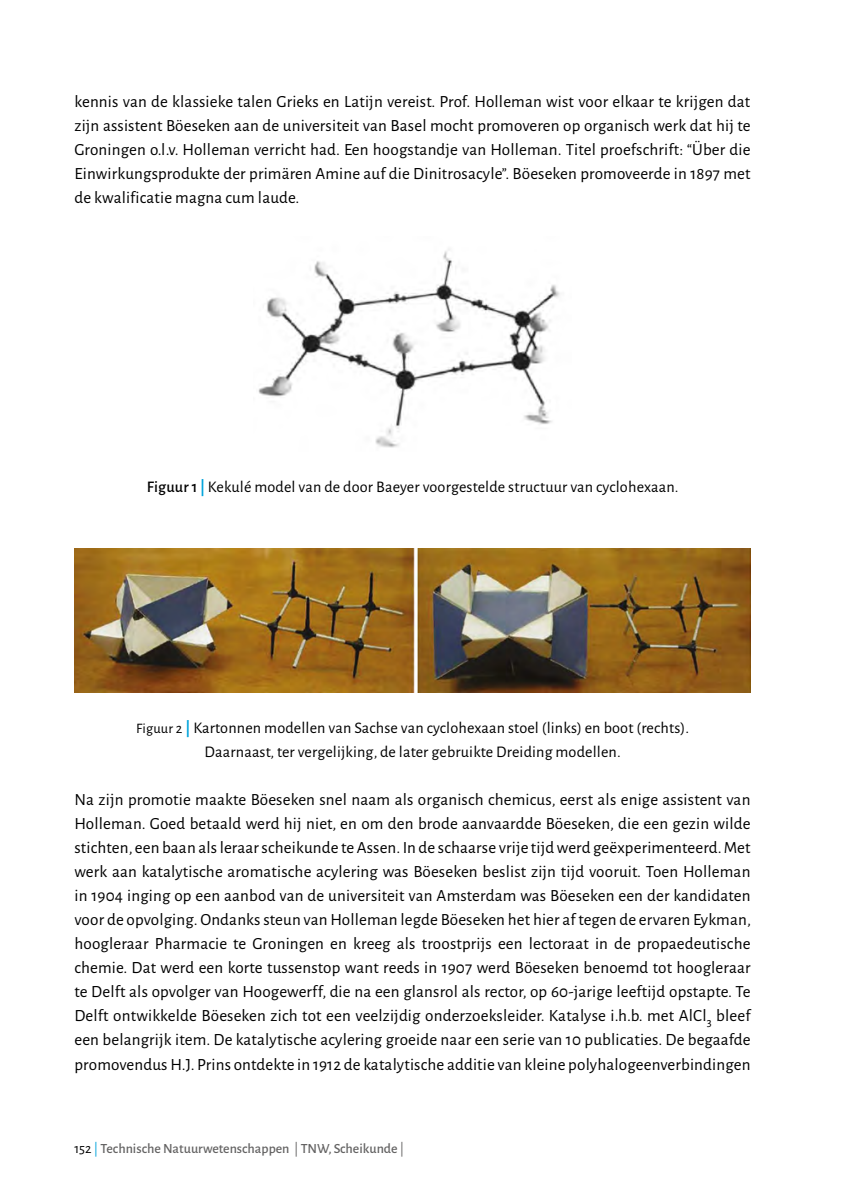
<style>
.page{position:relative;width:844px;height:1191px;background:#fff}
.page>*{position:absolute;margin:0;border:0;box-sizing:border-box;transform-origin:0 0}
.t1{font:17.15px/24px "Alegreya Sans";letter-spacing:.01em;color:#000;text-align:justify}
.t2{font:16.1px/24px "Alegreya Sans";letter-spacing:.01em;color:#000;text-align:center}
.t3{font:500 14px "Alegreya Sans";color:#646363}
.s1{font-weight:500}
.s2{font-weight:700;color:#00a3db}
.s3{font-size:14.35px}
.s4{font-weight:400;color:#000}
.s5{font-weight:400;color:#00a3db}
.s6{font-weight:400}
</style>
<div class="page">
<img style="left:258px;top:249px;width:302px;height:199px">
<img style="left:75px;top:548px;width:674px;height:144px">
<p class="t1" style="left:74px;top:88px;width:677px">kennis van de klassieke talen Grieks en Latijn vereist. Prof. Holleman wist voor elkaar te krijgen dat zijn assistent Böeseken aan de universiteit van Basel mocht promoveren op organisch werk dat hij te Groningen o.l.v. Holleman verricht had. Een hoogstandje van Holleman. Titel proefschrift: “Über die Einwirkungsprodukte der primären Amine auf die Dinitrosacyle”. Böeseken promoveerde in 1897 met de kwalificatie magna cum laude.</p>
<p class="t2" style="left:147px;top:474px;width:533px"><span class="s1">Figuur 1</span> <span class="s2">|</span> Kekulé model van de door Baeyer voorgestelde structuur van cyclohexaan.</p>
<p class="t2" style="left:136px;top:714px;width:554px"><span class="s3">Figuur 2</span> <span class="s2">|</span> Kartonnen modellen van Sachse van cyclohexaan stoel (links) en boot (rechts).<br>Daarnaast, ter vergelijking, de later gebruikte Dreiding modellen.</p>
<p class="t1" style="left:74px;top:786px;width:677px">Na zijn promotie maakte Böeseken snel naam als organisch chemicus, eerst als enige assistent van Holleman. Goed betaald werd hij niet, en om den brode aanvaardde Böeseken, die een gezin wilde stichten, een baan als leraar scheikunde te Assen. In de schaarse vrije tijd werd geëxperimenteerd. Met werk aan katalytische aromatische acylering was Böeseken beslist zijn tijd vooruit. Toen Holleman in 1904 inging op een aanbod van de universiteit van Amsterdam was Böeseken een der kandidaten voor de opvolging. Ondanks steun van Holleman legde Böeseken het hier af tegen de ervaren Eykman, hoogleraar Pharmacie te Groningen en kreeg als troostprijs een lectoraat in de propaedeutische chemie. Dat werd een korte tussenstop want reeds in 1907 werd Böeseken benoemd tot hoogleraar te Delft als opvolger van Hoogewerff, die na een glansrol als rector, op 60-jarige leeftijd opstapte. Te Delft ontwikkelde Böeseken zich tot een veelzijdig onderzoeksleider. Katalyse i.h.b. met AlCl<sub>3</sub> bleef een belangrijk item. De katalytische acylering groeide naar een serie van 10 publicaties. De begaafde promovendus H.J. Prins ontdekte in 1912 de katalytische additie van kleine polyhalogeenverbindingen</p>
<p class="t3" style="left:74px;top:1138px;width:331px"><span class="s4">152</span> <span class="s5">|</span> Technische Natuurwetenschappen <span class="s6">|</span> TNW, Scheikunde <span class="s6">|</span></p>
</div>
